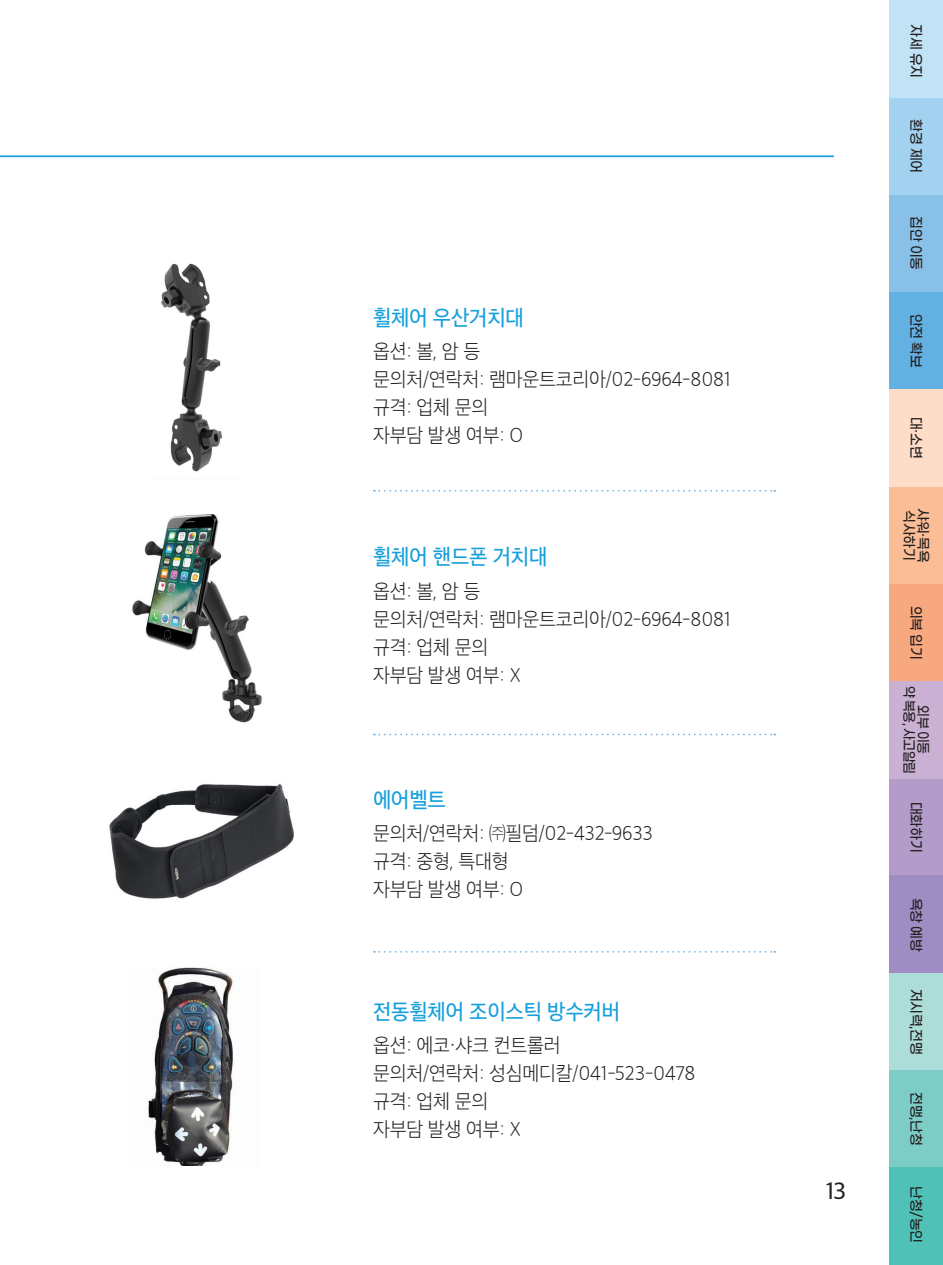
<style>
.page{position:relative;width:943px;height:1265px;background:#fff}
.page>*{position:absolute;margin:0;border:0;box-sizing:border-box;transform-origin:0 0}
.t1{font:22.75px "SD Gothic Neoa e Md";color:#231f20}
.제품명{font:21px "SD Gothic Neoa e Md";letter-spacing:-.01em;color:#16a0db;scale:.95 1}
.내용{font:19.25px "SD Gothic Neoa b Ult Lt";letter-spacing:-.01em;color:#231f20;scale:.95 1}
.t2{font:500 14px "Gmarket Sans";letter-spacing:-.02em;color:#231f20;scale:.95 1}
.t3{font:500 14px/14px "Gmarket Sans";letter-spacing:-.04em;color:#231f20;text-align:center;scale:.88 1}
</style>
<div class="page">
<div style="left:889px;top:584px;width:54px;height:97px;background:#f8a87e"></div>
<div style="left:889px;top:778px;width:54px;height:98px;background:#b39cca"></div>
<div style="left:889px;top:876px;width:54px;height:97px;background:#9e8dc3"></div>
<div style="left:889px;top:973px;width:54px;height:97px;background:#adddd8"></div>
<div style="left:889px;top:1070px;width:54px;height:98px;background:#7dccc6"></div>
<div style="left:889px;top:1168px;width:54px;height:97px;background:#50c1b7"></div>
<div style="left:889px;top:681px;width:54px;height:97px;background:#cab1d4"></div>
<div style="left:889px;top:487px;width:54px;height:97px;background:#fabd96"></div>
<div style="left:889px;top:292px;width:54px;height:97px;background:#63b1e2"></div>
<div style="left:889px;top:389px;width:54px;height:98px;background:#fddcc8"></div>
<div style="left:889px;top:195px;width:54px;height:97px;background:#89c0e8"></div>
<div style="left:889px;top:97px;width:54px;height:98px;background:#a3d2f0"></div>
<div style="left:889px;top:0;width:54px;height:97px;background:#c1e3f5"></div>
<img style="left:161px;top:263px;width:62px;height:209px">
<img style="left:109px;top:783px;width:185px;height:116px">
<img style="left:132px;top:514px;width:130px;height:209px">
<img style="left:148px;top:967px;width:86px;height:199px">
<svg style="left:374px;top:490px;width:401px;height:2px"></svg>
<svg style="left:374px;top:734px;width:401px;height:1px"></svg>
<svg style="left:374px;top:951px;width:401px;height:2px"></svg>
<hr style="left:0;top:155px;width:833px;height:2px;background:#16a0db">
<p class="제품명" style="left:373px;top:307px;width:160px">휠체어 우산거치대</p>
<p class="내용" style="left:373px;top:342px;width:114px">옵션: 볼, 암 등</p>
<p class="내용" style="left:373px;top:370px;width:378px">문의처/연락처: 램마운트코리아/02-6964-8081</p>
<p class="내용" style="left:373px;top:398px;width:123px">규격: 업체 문의</p>
<p class="내용" style="left:373px;top:426px;width:159px">자부담 발생 여부: O</p>
<p class="제품명" style="left:373px;top:546px;width:185px">휠체어 핸드폰 거치대</p>
<p class="내용" style="left:373px;top:581px;width:114px">옵션: 볼, 암 등</p>
<p class="내용" style="left:373px;top:609px;width:378px">문의처/연락처: 램마운트코리아/02-6964-8081</p>
<p class="내용" style="left:373px;top:637px;width:123px">규격: 업체 문의</p>
<p class="내용" style="left:373px;top:665px;width:157px">자부담 발생 여부: X</p>
<p class="제품명" style="left:373px;top:789px;width:78px">에어벨트</p>
<p class="내용" style="left:373px;top:824px;width:296px">문의처/연락처: ㈜필덤/02-432-9633</p>
<p class="내용" style="left:373px;top:852px;width:144px">규격: 중형, 특대형</p>
<p class="내용" style="left:373px;top:880px;width:159px">자부담 발생 여부: O</p>
<p class="제품명" style="left:373px;top:1001px;width:261px">전동휠체어 조이스틱 방수커버</p>
<p class="내용" style="left:373px;top:1036px;width:199px">옵션: 에코·샤크 컨트롤러</p>
<p class="내용" style="left:373px;top:1064px;width:341px">문의처/연락처: 성심메디칼/041-523-0478</p>
<p class="내용" style="left:373px;top:1092px;width:123px">규격: 업체 문의</p>
<p class="내용" style="left:373px;top:1120px;width:157px">자부담 발생 여부: X</p>
<p class="t1" style="left:825px;top:1179px;width:22px">13</p>
<p class="t2" style="left:923px;top:24px;width:58px;rotate:90deg">자세 유지</p>
<p class="t2" style="left:923px;top:119px;width:58px;rotate:90deg">환경 제어</p>
<p class="t2" style="left:923px;top:216px;width:58px;rotate:90deg">집안 이동</p>
<p class="t2" style="left:923px;top:314px;width:58px;rotate:90deg">안전 확보</p>
<p class="t2" style="left:923px;top:417px;width:46px;rotate:90deg">대·소변</p>
<p class="t2" style="left:916px;top:510px;width:55px;rotate:90deg">식사하기</p>
<p class="t2" style="left:930px;top:508px;width:59px;rotate:90deg">샤워·목욕</p>
<p class="t2" style="left:923px;top:606px;width:58px;rotate:90deg">의복 입기</p>
<p class="t3" style="left:929px;top:686px;width:102px;rotate:90deg">외부 이동<br>약 복용, 사고알림</p>
<p class="t2" style="left:923px;top:802px;width:55px;rotate:90deg">대화하기</p>
<p class="t2" style="left:923px;top:897px;width:58px;rotate:90deg">욕창 예방</p>
<p class="t2" style="left:923px;top:989px;width:71px;rotate:90deg">저시력,전맹</p>
<p class="t2" style="left:923px;top:1092px;width:58px;rotate:90deg">전맹,난청</p>
<p class="t2" style="left:923px;top:1186px;width:62px;rotate:90deg">난청/농인</p>
</div>
